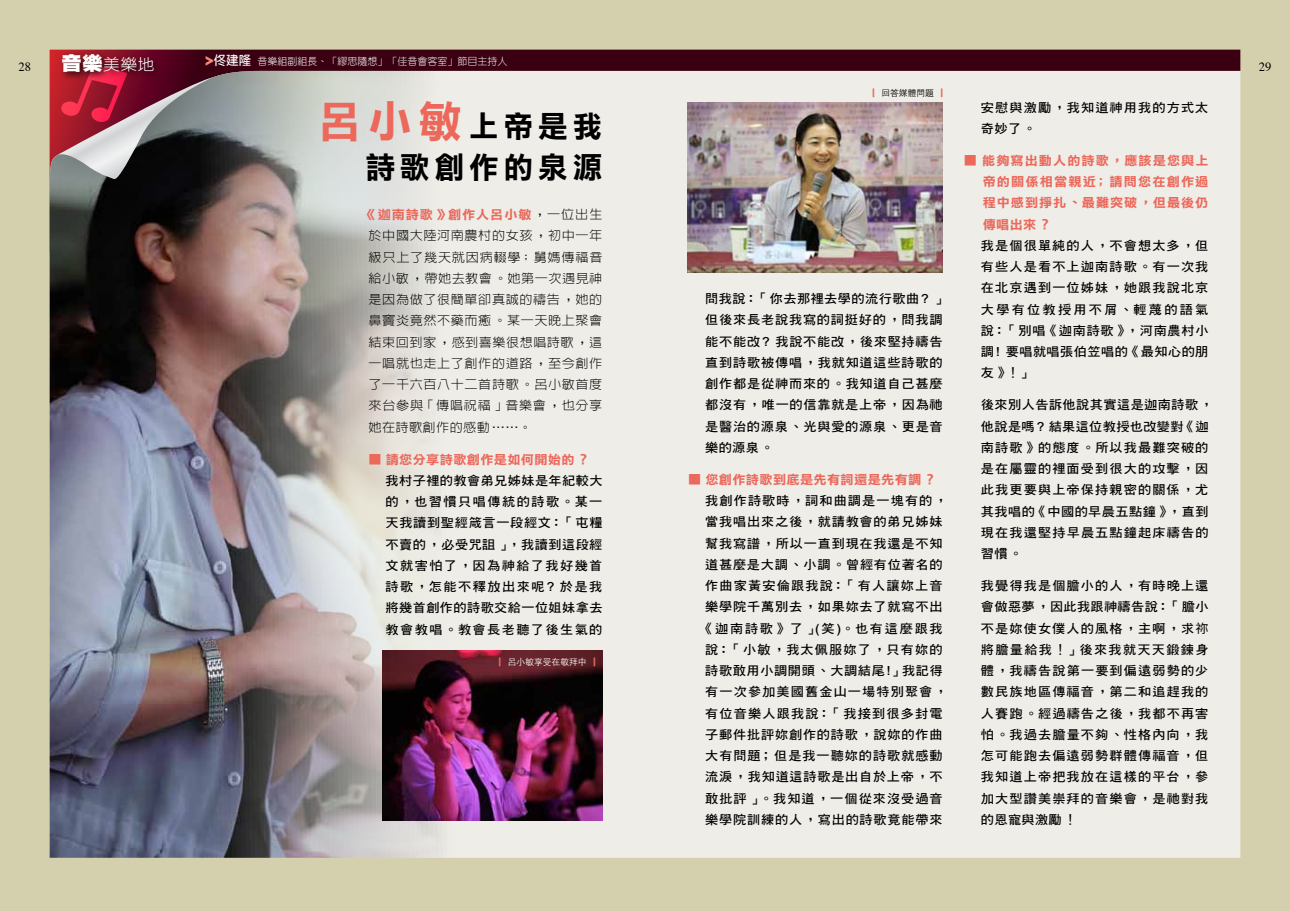
<style>
.page{position:relative;width:1290px;height:911px;background:#d4d0ae}
.page>*{position:absolute;margin:0;border:0;box-sizing:border-box;transform-origin:0 0}
.t1{font:30px/41px "DF Li Hei Bd HK BF";letter-spacing:.15em;color:#000;text-align:right}
.t2{font:16px "DF Yuan Lt HK BF";color:#fff;scale:1.05 1}
.t3{font:12.5px/21.2px "DF Hei Bd HK BF";letter-spacing:.065em;color:#000;text-align:justify;scale:1.05 1}
.t4{font:300 12.5px/21.2px "Lin Gothic";letter-spacing:.045em;color:#000;text-align:justify;scale:1.05 1}
.t5{font:12.5px/21.2px "DF Hei Bd HK BF";letter-spacing:.09em;color:#000;scale:1.05 1}
.t6{font:12.5px/21.2px "DF Li Hei Bd HK BF";letter-spacing:.07em;color:#ec685a;text-align:justify;scale:1.05 1}
.t7{font:12.5px "DF Li Hei Bd HK BF";letter-spacing:.03em;color:#ec685a;scale:1.05 1}
.t8{font:12.5px "Times";color:#000}
.t9{font:300 10px "Yen Round";color:#fff}
.t10{font:300 8.75px "ST Heiti TC";color:#fff}
.t11{font:300 8.75px "ST Heiti TC";color:#000}
.s1{font-family:"DF Hei UB HK BF";font-size:19.25px}
.s2{font-family:"Hira Kaku Std W8";font-weight:400;font-size:15px;color:#f08c79}
.s3{font-weight:700;font-size:12.5px}
.s4{font-size:43.75px;color:#ec685a}
.s5{font-family:"Lin Gothic";font-weight:300;color:#000}
.s6{font-family:"Lin Gothic";font-weight:300}
.s7{color:#ec685a}
.s8{font-family:"Noto Sans Hant"}
</style>
<div class="page">
<svg style="left:50px;top:50px;width:1190px;height:21px;background:#3c0112"></svg>
<div style="left:1028px;top:71px;width:212px;height:786px;background:#eeede8"></div>
<img style="left:50px;top:71px;width:978px;height:786px">
<svg style="left:50px;top:71px;width:476px;height:298px;background:#a29b97"></svg>
<svg style="left:56px;top:65px;width:157px;height:114px;background:#7c505a"></svg>
<div style="left:58px;top:50px;width:105px;height:32px;background:#000;opacity:.75"></div>
<img style="left:383px;top:650px;width:219px;height:170px">
<img style="left:688px;top:103px;width:255px;height:170px">
<p class="t2" style="left:62px;top:57px;width:90px"><span class="s1">音樂</span>美樂地</p>
<p class="t9" style="left:205px;top:56px;width:304px"><span class="s2">&gt;</span><span class="s3">佟建隆</span> 音樂組副組長、「繆思隨想」「佳音會客室」節目主持人</p>
<p class="t8" style="left:19px;top:55px;width:14px">28</p>
<p class="t8" style="left:1259px;top:55px;width:14px">29</p>
<h1 class="t1" style="left:318px;top:107px;width:286px"><span class="s4">呂小敏</span>上帝是我詩歌創作的泉源</h1>
<p class="t6" style="left:362px;top:204px;width:230px">《迦南詩歌》創作人呂小敏<span class="s5">，一位出生</span></p>
<p class="t4" style="left:369px;top:225px;width:224px">於中國大陸河南農村的女孩，初中一年級只上了幾天就因病輟學；舅媽傳福音給小敏，帶她去教會。她第一次遇見神是因為做了很簡單卻真誠的禱告，她的鼻竇炎竟然不藥而癒。某一天晚上聚會結束回到家，感到喜樂很想唱詩歌，這一唱就也走上了創作的道路，至今創作了一千六百八十二首詩歌。呂小敏首度來台參與「傳唱祝福」音樂會，也分享她在詩歌創作的感動……。</p>
<p class="t7" style="left:369px;top:453px;width:212px"><span class="s6">▓</span> 請您分享詩歌創作是如何開始的？</p>
<p class="t3" style="left:386px;top:470px;width:208px">我村子裡的教會弟兄姊妹是年紀較大的，也習慣只唱傳統的詩歌。某一天我讀到聖經箴言一段經文：「屯糧不賣的，必受咒詛」，我讀到這段經文就害怕了，因為神給了我好幾首詩歌，怎能不釋放出來呢? 於是我將幾首創作的詩歌交給一位姐妹拿去教會教唱。教會長老聽了後生氣的</p>
<p class="t10" style="left:499px;top:654px;width:98px"><span class="s7">▏</span>呂小敏享受在敬拜中<span class="s7">▕</span></p>
<p class="t11" style="left:873px;top:85px;width:71px"><span class="s7">▏</span>回答媒體問題<span class="s7">▕</span></p>
<p class="t3" style="left:705px;top:288px;width:232px;text-align:left">問我說：「你去那裡去學的流行歌曲 ? 」但後來長老說我寫的詞挺好的，問我調能不能改? 我說不能改，後來堅持禱告直到詩歌被傳唱，我就知道這些詩歌的創作都是從神而來的。我知道自己甚麼都沒有，唯一的信靠就是上帝，因為祂是醫治的源泉、光與愛的源泉、更是音樂的源泉。</p>
<p class="t7" style="left:688px;top:473px;width:238px"><span class="s6">▓</span> 您創作詩歌到底是先有詞還是先有調？</p>
<p class="t3" style="left:699px;top:490px;width:238px;text-align:center">我創作詩歌時，詞和曲調是一塊有的，當我唱出來之後，就請教會的弟兄姊妹幫我寫譜，所以一直到現在我還是不知道甚麼是大調、小調。曾經有位著名的作曲家黃安倫跟我說：「有人讓妳上音樂學院千萬別去，如果妳去了就寫不出《迦南詩歌》了」(笑)。也有這麼跟我說：「小敏，我太佩服妳了，只有妳的詩歌敢用小調開頭、大調結尾!」我記得有一次參加美國舊金山一場特別聚會，有位音樂人跟我說：「我接到很多封電子郵件批評妳創作的詩歌，說妳的作曲大有問題；但是我一聽妳的詩歌就感動流淚，我知道這詩歌是出自於上帝，不敢批評」。我知道，一個從來沒受過音樂學院訓練的人，寫出的詩歌竟能帶來</p>
<p class="t5" style="left:981px;top:97px;width:218px">安慰與激勵，我知道神用我的方式太奇妙了。</p>
<p class="t6" style="left:983px;top:150px;width:217px;text-indent:-19px"><span class="s6">▓</span> 能夠寫出動人的詩歌，應該是您與上帝的關係相當親近；請問您在創作過程中感到掙扎、最難突破，但最後仍傳唱出來？</p>
<p class="t3" style="left:981px;top:235px;width:218px">我是個很單純的人，不會想太多，但有些人是看不上迦南詩歌。有一次我在北京遇到一位姊妹，她跟我說北京大學有位教授用不屑、輕蔑的語氣說：「別唱《迦南詩歌》，河南農村小調 ! 要唱就唱張伯笠唱的《最知心的朋友》！」</p>
<p class="t5" style="left:981px;top:395px;width:223px">後來別人告訴他說其實這是迦南詩歌，他說是嗎 ? 結果這位教授也改變對《迦南詩歌》的態度。所以我最難突破的是在屬靈的裡面受到很大的攻擊，因此我更要與上帝保持親密的關係，尤其我唱的《中國的早晨五點鐘》，直到現在我還堅持早晨五點鐘起床禱告的習慣。</p>
<p class="t3" style="left:981px;top:575px;width:218px">我覺得我是個膽小的人，有時晚上還會做惡夢，因此我跟神禱告說：「膽小不是妳使女僕人的風格，主啊，求<span class="s8">祢</span>將膽量給我！」後來我就天天鍛鍊身體，我禱告說第一要到偏遠弱勢的少數民族地區傳福音，第二和追趕我的人賽跑。經過禱告之後，我都不再害怕。我過去膽量不夠、性格內向，我怎可能跑去偏遠弱勢群體傳福音，但我知道上帝把我放在這樣的平台，參加大型讚美崇拜的音樂會，是祂對我的恩寵與激勵！</p>
</div>
